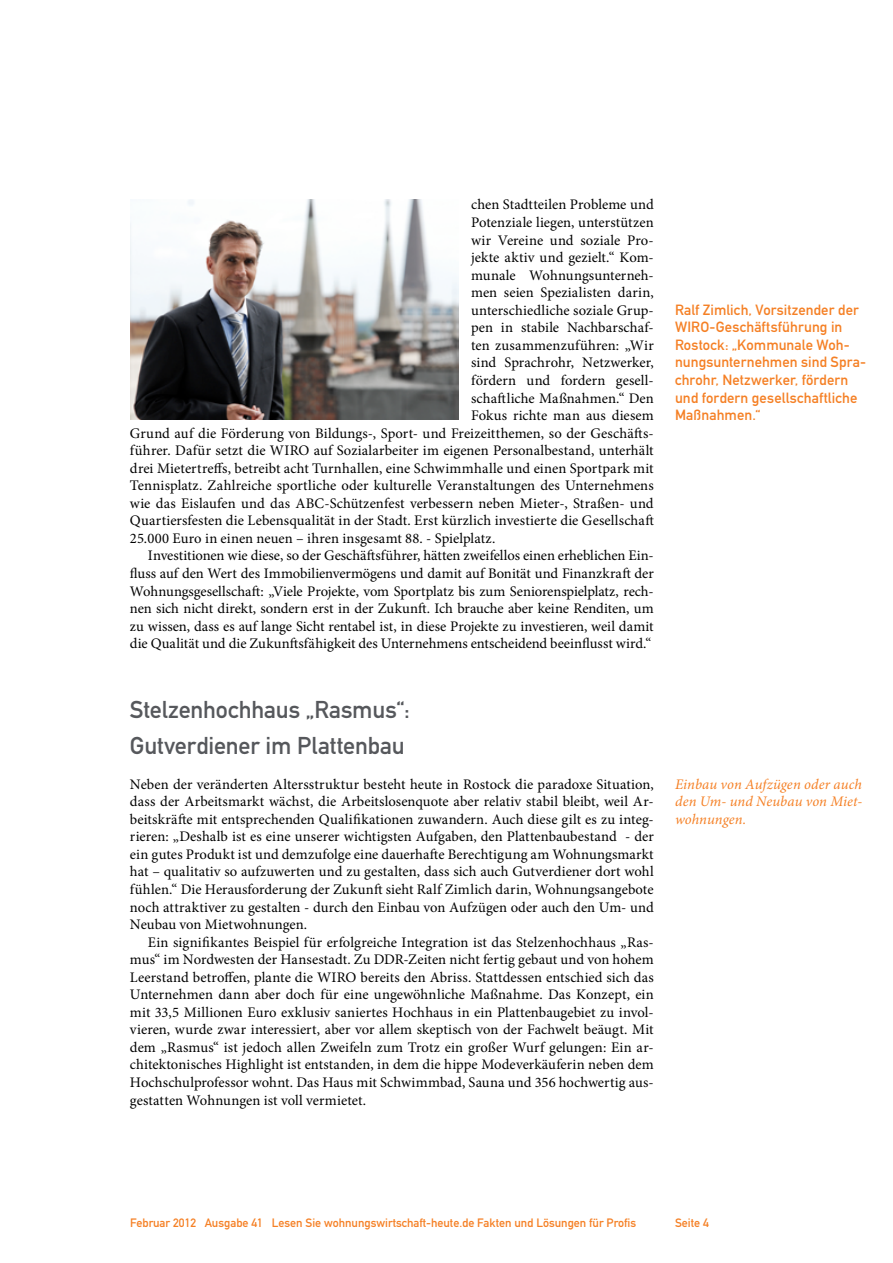
<style>
.page{position:relative;width:893px;height:1263px;background:#fff}
.page>*{position:absolute;margin:0;border:0;box-sizing:border-box;transform-origin:0 0}
.Überschrift_Grau{font:24px/35.1px "DIN Mittelschrift";letter-spacing:-.005em;color:#56585c}
.Fließtext_erste_Zeil{font:14.7px/17.5px "Minion Pro";letter-spacing:.005em;color:#000;text-align:justify}
.Fliesstext{font:14.7px/17.5px "Minion Pro";color:#000;text-align:justify}
.Bildunterschrift{font:14.7px/17.5px "DIN Mittelschrift";letter-spacing:.005em;color:#f58025}
.Zwischentext{font:italic 14.7px/17.5px "Minion Pro";letter-spacing:.005em;color:#f58025;text-align:justify}
.t1{font:12px "DIN Mittelschrift";color:#f58025}
</style>
<div class="page">
<img style="left:130px;top:200px;width:328px;height:219px">
<p class="Fließtext_erste_Zeil" style="left:471px;top:196px;width:184px">chen Stadtteilen Probleme und</p>
<p class="Fließtext_erste_Zeil" style="left:471px;top:214px;width:184px">Potenziale liegen, unterstützen</p>
<p class="Fließtext_erste_Zeil" style="left:471px;top:231px;width:184px">wir Vereine und soziale Pro-</p>
<p class="Fließtext_erste_Zeil" style="left:471px;top:249px;width:184px">jekte aktiv und gezielt.“ Kom-</p>
<p class="Fließtext_erste_Zeil" style="left:471px;top:266px;width:184px">munale Wohnungsunterneh-</p>
<p class="Fließtext_erste_Zeil" style="left:471px;top:284px;width:184px">men seien Spezialisten darin,</p>
<p class="Fließtext_erste_Zeil" style="left:471px;top:301px;width:184px">unterschiedliche soziale Grup-</p>
<p class="Fließtext_erste_Zeil" style="left:471px;top:319px;width:184px">pen in stabile Nachbarschaf-</p>
<p class="Fließtext_erste_Zeil" style="left:471px;top:336px;width:184px">ten zusammenzuführen: „Wir</p>
<p class="Fließtext_erste_Zeil" style="left:471px;top:354px;width:184px">sind Sprachrohr, Netzwerker,</p>
<p class="Fließtext_erste_Zeil" style="left:471px;top:372px;width:184px">fördern und fordern gesell-</p>
<p class="Fließtext_erste_Zeil" style="left:471px;top:389px;width:184px">schaftliche Maßnahmen.“ Den</p>
<p class="Fließtext_erste_Zeil" style="left:471px;top:407px;width:184px">Fokus richte man aus diesem</p>
<p class="Fließtext_erste_Zeil" style="left:130px;top:424px;width:525px">Grund auf die Förderung von Bildungs-, Sport- und Freizeitthemen, so der Geschäfts-</p>
<p class="Fließtext_erste_Zeil" style="left:130px;top:442px;width:525px">führer. Dafür setzt die WIRO auf Sozialarbeiter im eigenen Personalbestand, unterhält</p>
<p class="Fließtext_erste_Zeil" style="left:130px;top:459px;width:525px">drei Mietertreffs, betreibt acht Turnhallen, eine Schwimmhalle und einen Sportpark mit</p>
<p class="Fließtext_erste_Zeil" style="left:130px;top:477px;width:525px">Tennisplatz. Zahlreiche sportliche oder kulturelle Veranstaltungen des Unternehmens</p>
<p class="Fließtext_erste_Zeil" style="left:130px;top:494px;width:525px">wie das Eislaufen und das ABC-Schützenfest verbessern neben Mieter-, Straßen- und</p>
<p class="Fließtext_erste_Zeil" style="left:130px;top:512px;width:525px">Quartiersfesten die Lebensqualität in der Stadt. Erst kürzlich investierte die Gesellschaft</p>
<p class="Fließtext_erste_Zeil" style="left:130px;top:529px;width:367px">25.000 Euro in einen neuen – ihren insgesamt 88. - Spielplatz.</p>
<p class="Fliesstext" style="left:130px;top:547px;width:525px;text-indent:18px">Investitionen wie diese, so der Geschäftsführer, hätten zweifellos einen erheblichen Ein&shy;fluss auf den Wert des Immobilienvermögens und damit auf Bonität und Finanzkraft der Wohnungsgesellschaft: „Viele Projekte, vom Sportplatz bis zum Seniorenspielplatz, rech&shy;nen sich nicht direkt, sondern erst in der Zukunft. Ich brauche aber keine Renditen, um zu wissen, dass es auf lange Sicht rentabel ist, in diese Projekte zu investieren, weil damit die Qualität und die Zukunftsfähigkeit des Unternehmens entscheidend beeinflusst wird.“</p>
<p class="Überschrift_Grau" style="left:130px;top:693px;width:281px">Stelzenhochhaus „Rasmus“:<br>Gutverdiener im Plattenbau</p>
<p class="Fließtext_erste_Zeil" style="left:130px;top:775px;width:525px">Neben der veränderten Altersstruktur besteht heute in Rostock die paradoxe Situation, dass der Arbeitsmarkt wächst, die Arbeitslosenquote aber relativ stabil bleibt, weil Ar&shy;beitskräfte mit entsprechenden Qualifikationen zuwandern. Auch diese gilt es zu integ&shy;rieren: „Deshalb ist es eine unserer wichtigsten Aufgaben, den Plattenbaubestand - der ein gutes Produkt ist und demzufolge eine dauerhafte Berechtigung am Wohnungsmarkt hat – qualitativ so aufzuwerten und zu gestalten, dass sich auch Gutverdiener dort wohl fühlen.“ Die Herausforderung der Zukunft sieht Ralf Zimlich darin, Wohnungsangebote noch attraktiver zu gestalten - durch den Einbau von Aufzügen oder auch den Um- und Neubau von Mietwohnungen.</p>
<p class="Fliesstext" style="left:130px;top:933px;width:525px;text-indent:18px">Ein signifikantes Beispiel für erfolgreiche Integration ist das Stelzenhochhaus „Ras&shy;mus“ im Nordwesten der Hansestadt. Zu DDR-Zeiten nicht fertig gebaut und von hohem Leerstand betroffen, plante die WIRO bereits den Abriss. Stattdessen entschied sich das Unternehmen dann aber doch für eine ungewöhnliche Maßnahme. Das Konzept, ein mit 33,5 Millionen Euro exklusiv saniertes Hochhaus in ein Plattenbaugebiet zu invol&shy;vieren, wurde zwar interessiert, aber vor allem skeptisch von der Fachwelt beäugt. Mit dem „Rasmus“ ist jedoch allen Zweifeln zum Trotz ein großer Wurf gelungen: Ein ar&shy;chitektonisches Highlight ist entstanden, in dem die hippe Modeverkäuferin neben dem Hochschulprofessor wohnt. Das Haus mit Schwimmbad, Sauna und 356 hochwertig aus&shy;gestatten Wohnungen ist voll vermietet.</p>
<p class="Bildunterschrift" style="left:675px;top:301px;width:193px">Ralf Zimlich, Vorsitzender der<br>WIRO-Geschäftsführung in<br>Rostock: „Kommunale Woh&shy;nungsunternehmen sind Spra&shy;chrohr, Netzwerker, fördern und fordern gesellschaftliche<br>Maßnahmen.“</p>
<p class="Zwischentext" style="left:675px;top:775px;width:189px">Einbau von Aufzügen oder auch den Um- und Neubau von Miet&shy;wohnungen.</p>
<p class="t1" style="left:130px;top:1216px;width:507px">Februar 2012 Ausgabe 41 Lesen Sie wohnungswirtschaft-heute.de Fakten und Lösungen für Profis</p>
<p class="t1" style="left:675px;top:1216px;width:35px">Seite 4</p>
</div>
